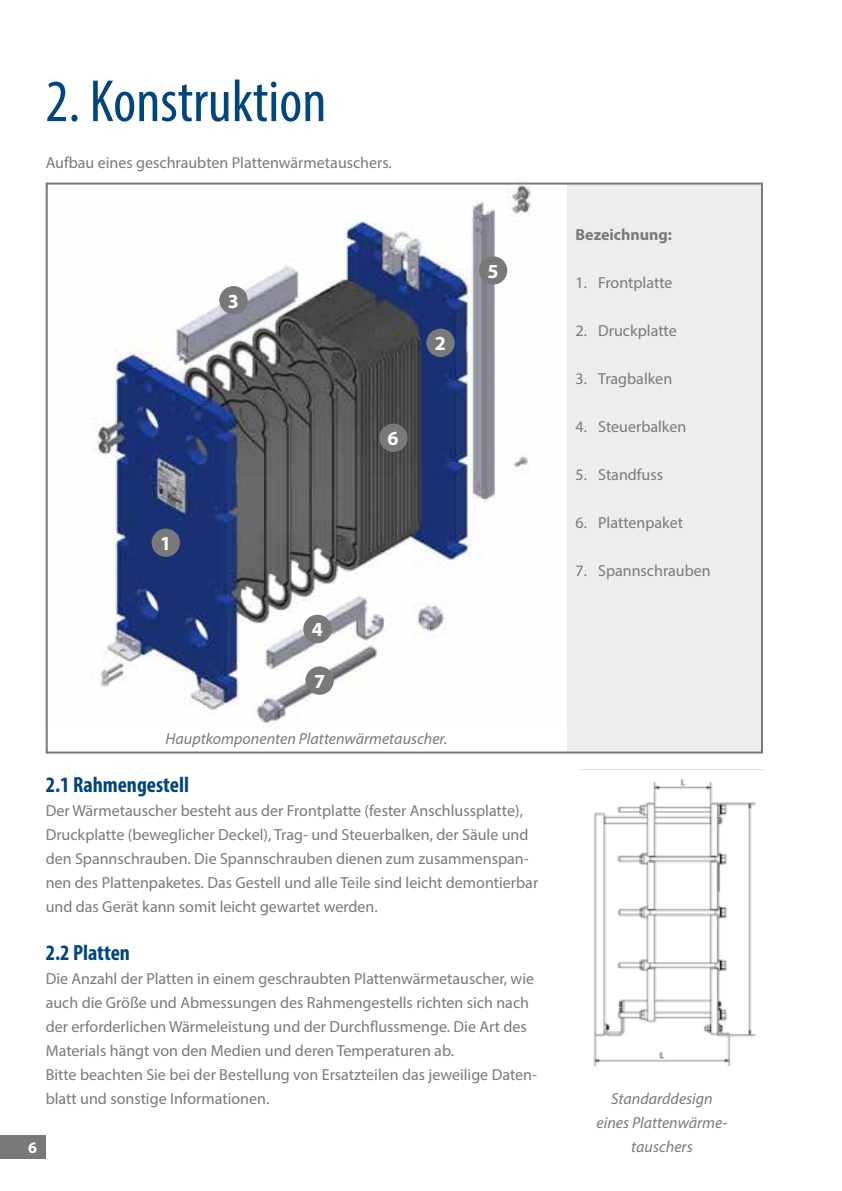
<style>
.page{position:relative;width:842px;height:1191px;background:#fff}
.page>*{position:absolute;margin:0;border:0;box-sizing:border-box;transform-origin:0 0}
.t1{font:condensed 60px "Myriad Pro";color:#00457c}
.t2{font:700 condensed 22px "Myriad Pro";color:#00457c}
.t3{font:700 20px "Myriad Pro";color:#fff}
.t4{font:16px/24px "Myriad Pro";color:#7a797a}
.t5{font:italic 16px/24px "Myriad Pro";color:#7a797a;text-align:center}
.t6{font:700 16px "Myriad Pro";color:#7a797a}
.t7{font:700 16px "Myriad Pro";color:#fff}
</style>
<div class="page">
<div style="left:0;top:1135px;width:45px;height:24px;background:#7a797a"></div>
<img style="left:46px;top:179px;width:543px;height:549px">
<div style="left:567px;top:183px;width:196px;height:569px;background:#ededed"></div>
<img style="left:579px;top:769px;width:184px;height:298px">
<div style="left:479px;top:256px;width:28px;height:29px;background:#7a797a;border-radius:50%"></div>
<div style="left:379px;top:423px;width:29px;height:29px;background:#7a797a;border-radius:50%"></div>
<div style="left:219px;top:286px;width:29px;height:28px;background:#7a797a;border-radius:50%"></div>
<div style="left:152px;top:528px;width:28px;height:29px;background:#7a797a;border-radius:50%"></div>
<div style="left:426px;top:328px;width:29px;height:29px;background:#7a797a;border-radius:50%"></div>
<div style="left:303px;top:615px;width:29px;height:28px;background:#7a797a;border-radius:50%"></div>
<div style="left:305px;top:666px;width:29px;height:29px;background:#7a797a;border-radius:50%"></div>
<h1 class="t1" style="left:45px;top:65px;width:283px">2. Konstruktion</h1>
<p class="t4" style="left:46px;top:150px;width:348px">Aufbau eines geschraubten Plattenwärmetauschers.</p>
<p class="t3" style="left:228px;top:288px;width:13px">3</p>
<p class="t3" style="left:387px;top:425px;width:13px">6</p>
<p class="t3" style="left:435px;top:330px;width:13px">2</p>
<p class="t3" style="left:487px;top:258px;width:13px">5</p>
<p class="t3" style="left:160px;top:530px;width:13px">1</p>
<p class="t3" style="left:312px;top:616px;width:13px">4</p>
<p class="t3" style="left:314px;top:668px;width:13px">7</p>
<p class="t5" style="left:166px;top:726px;width:283px">Hauptkomponenten Plattenwärmetauscher.</p>
<h2 class="t2" style="left:46px;top:771px;width:145px">2.1 Rahmengestell</h2>
<p class="t4" style="left:46px;top:798px;width:494px">Der Wärmetauscher besteht aus der Frontplatte (fester Anschlussplatte), Druckplatte (beweglicher Deckel), Trag- und Steuerbalken, der Säule und den Spannschrauben. Die Spannschrauben dienen zum zusammenspan&shy;nen des Plattenpaketes. Das Gestell und alle Teile sind leicht demontierbar und das Gerät kann somit leicht gewartet werden.</p>
<h2 class="t2" style="left:46px;top:939px;width:86px">2.2 Platten</h2>
<p class="t4" style="left:46px;top:966px;width:493px">Die Anzahl der Platten in einem geschraubten Plattenwärmetauscher, wie auch die Größe und Abmessungen des Rahmengestells richten sich nach der erforderlichen Wärmeleistung und der Durchflussmenge. Die Art des Materials hängt von den Medien und deren Temperaturen ab.<br>Bitte beachten Sie bei der Bestellung von Ersatzteilen das jeweilige Daten&shy;blatt und sonstige Informationen.</p>
<p class="t7" style="left:28px;top:1137px;width:10px">6</p>
<p class="t6" style="left:575px;top:224px;width:98px">Bezeichnung:</p>
<p class="t4" style="left:575px;top:270px;width:99px">1. Frontplatte</p>
<p class="t4" style="left:575px;top:318px;width:103px">2. Druckplatte</p>
<p class="t4" style="left:575px;top:366px;width:98px">3. Tragbalken</p>
<p class="t4" style="left:575px;top:414px;width:112px">4. Steuerbalken</p>
<p class="t4" style="left:575px;top:462px;width:89px">5. Standfuss</p>
<p class="t4" style="left:575px;top:510px;width:109px">6. Plattenpaket</p>
<p class="t4" style="left:575px;top:558px;width:137px">7. Spannschrauben</p>
<p class="t5" style="left:596px;top:1086px;width:133px">Standarddesign eines Plattenwärme&shy;tauschers</p>
</div>
